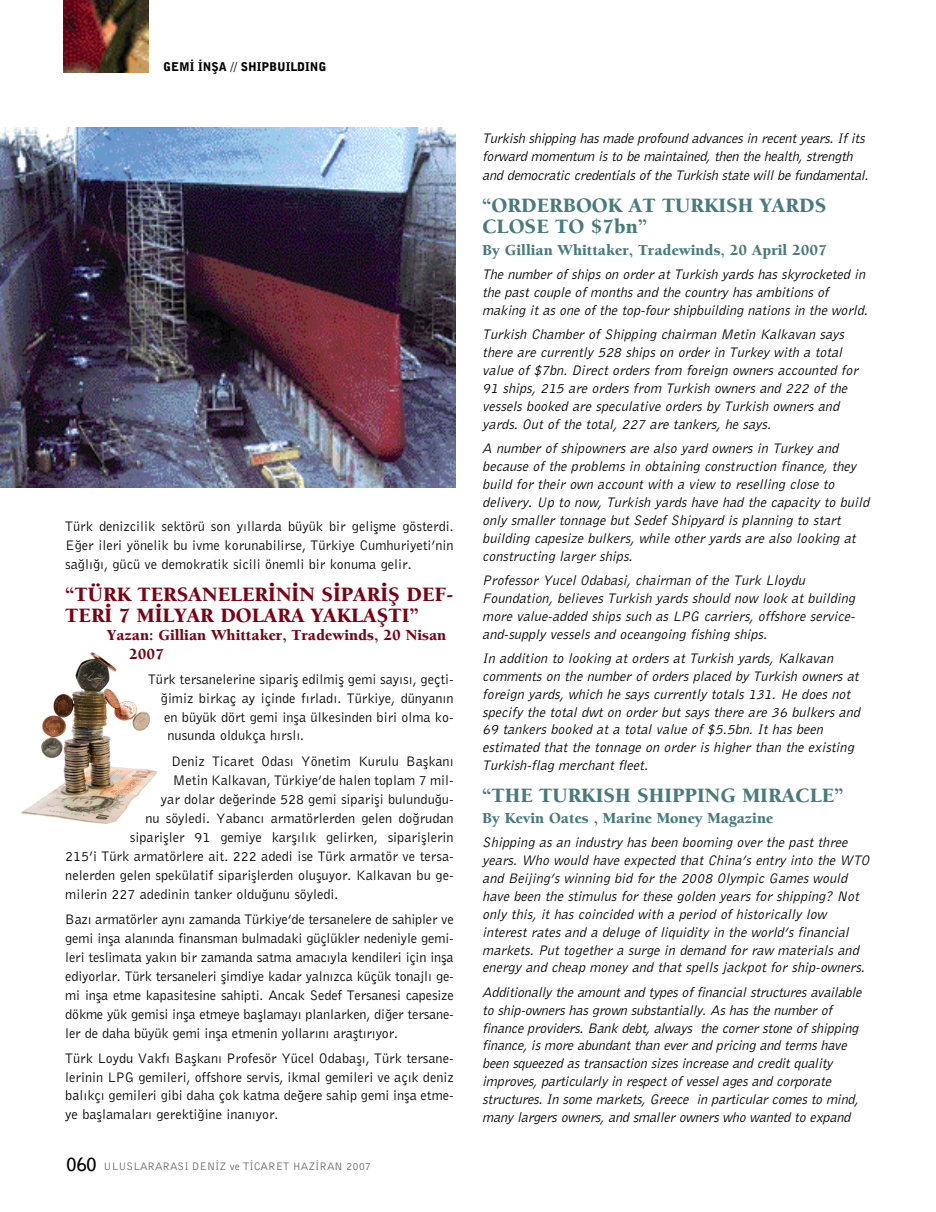
<style>
.page{position:relative;width:936px;height:1212px;background:#fff}
.page>*{position:absolute;margin:0;border:0;box-sizing:border-box;transform-origin:0 0}
.t1{font:21px/21.5px "Berkeley T Black";color:#487b7b}
.t2{font:21px/21px "Berkeley T Black";color:#7e0013}
.t3{font:15.75px "Berkeley T Black";color:#487b7b}
.t4{font:15.75px/18.8px "Berkeley T Black";color:#7e0013}
.t5{font:14.25px/17.9px "Bell Gothic BT Elek Italic Ti";color:#000}
.t6{font:14.25px/19px "Bell Gothic BT Roman Ti";color:#000;text-align:justify}
.t7{font:14.25px/18.5px "Bell Gothic BT Elek Italic Ti";letter-spacing:-.02em;color:#000}
.t8{font:12px "Bell Gothic BT Black Ti";color:#000}
.t9{font:11.25px "Bell Gothic BT Roman Ti";color:#666}
.s1{font-family:"Bell Gothic BT Bold Ti";font-size:18px;color:#000}
</style>
<div class="page">
<img style="left:64px;top:0;width:85px;height:72px">
<img style="left:0;top:128px;width:455px;height:360px">
<img style="left:21px;top:652px;width:136px;height:172px">
<p class="t8" style="left:163px;top:59px;width:165px">GEM‹ ‹NfiA // SHIPBUILDING</p>
<p class="t6" style="left:65px;top:517px;width:390px">Türk denizcilik sektörü son y›llarda büyük bir geliflme gösterdi.<br>E¤er ileri yönelik bu ivme korunabilirse, Türkiye Cumhuriyeti’nin sa¤l›¤›, gücü ve demokratik sicili önemli bir konuma gelir.</p>
<h1 class="t2" style="left:65px;top:582px;width:389px">“TÜRK TERSANELER‹N‹N S‹PAR‹fi DEF-<br>TER‹ 7 M‹LYAR DOLARA YAKLAfiTI”</h1>
<p class="t4" style="left:129px;top:625px;width:319px;text-indent:-22px">Yazan: Gillian Whittaker, Tradewinds, 20 Nisan<br>2007</p>
<p class="t6" style="left:148px;top:669px;width:307px">Türk tersanelerine siparifl edilmifl gemi say›s›, geçti-</p>
<p class="t6" style="left:161px;top:688px;width:294px">¤imiz birkaç ay içinde f›rlad›. Türkiye, dünyan›n</p>
<p class="t6" style="left:164px;top:707px;width:291px">en büyük dört gemi infla ülkesinden biri olma ko-</p>
<p class="t6" style="left:167px;top:726px;width:138px">nusunda oldukça h›rsl›.</p>
<p class="t6" style="left:172px;top:751px;width:283px">Deniz Ticaret Odas› Yönetim Kurulu Baflkan›</p>
<p class="t6" style="left:173px;top:770px;width:282px">Metin Kalkavan, Türkiye’de halen toplam 7 mil-</p>
<p class="t6" style="left:161px;top:789px;width:294px">yar dolar de¤erinde 528 gemi siparifli bulundu¤u-</p>
<p class="t6" style="left:145px;top:808px;width:310px">nu söyledi. Yabanc› armatörlerden gelen do¤rudan</p>
<p class="t6" style="left:130px;top:827px;width:325px">siparifller 91 gemiye karfl›l›k gelirken, siparifllerin</p>
<p class="t6" style="left:65px;top:846px;width:390px">215’i Türk armatörlere ait. 222 adedi ise Türk armatör ve tersa-</p>
<p class="t6" style="left:65px;top:865px;width:390px">nelerden gelen spekülatif siparifllerden olufluyor. Kalkavan bu ge-</p>
<p class="t6" style="left:65px;top:884px;width:275px">milerin 227 adedinin tanker oldu¤unu söyledi.</p>
<p class="t6" style="left:65px;top:909px;width:390px">Baz› armatörler ayn› zamanda Türkiye’de tersanelere de sahipler ve gemi infla alan›nda finansman bulmadaki güçlükler nedeniyle gemi&shy;leri teslimata yak›n bir zamanda satma amac›yla kendileri için infla ediyorlar. Türk tersaneleri flimdiye kadar yaln›zca küçük tonajl› ge&shy;mi infla etme kapasitesine sahipti. Ancak Sedef Tersanesi capesize dökme yük gemisi infla etmeye bafllamay› planlarken, di¤er tersane&shy;ler de daha büyük gemi infla etmenin yollar›n› araflt›r›yor.</p>
<p class="t6" style="left:65px;top:1048px;width:390px">Türk Loydu Vakf› Baflkan› Profesör Yücel Odabafl›, Türk tersane&shy;lerinin LPG gemileri, offshore servis, ikmal gemileri ve aç›k deniz bal›kç› gemileri gibi daha çok katma de¤ere sahip gemi infla etme&shy;ye bafllamalar› gerekti¤ine inan›yor.</p>
<p class="t9" style="left:67px;top:1159px;width:306px"><span class="s1">060</span> ULUSLARARASI DEN‹Z ve T‹CARET HAZ‹RAN 2007</p>
<p class="t7" style="left:482px;top:128px;width:388px">Turkish shipping has made profound advances in recent years. If its forward momentum is to be maintained, then the health, strength and democratic credentials of the Turkish state will be fundamental.</p>
<h1 class="t1" style="left:482px;top:193px;width:345px">“ORDERBOOK AT TURKISH YARDS<br>CLOSE TO $7bn”</h1>
<p class="t3" style="left:482px;top:238px;width:346px">By Gillian Whittaker, Tradewinds, 20 April 2007</p>
<p class="t5" style="left:482px;top:265px;width:387px">The number of ships on order at Turkish yards has skyrocketed in the past couple of months and the country has ambitions of making it as one of the top-four shipbuilding nations in the world.</p>
<p class="t5" style="left:482px;top:325px;width:377px">Turkish Chamber of Shipping chairman Metin Kalkavan says there are currently 528 ships on order in Turkey with a total value of $7bn. Direct orders from foreign owners accounted for 91 ships, 215 are orders from Turkish owners and 222 of the vessels booked are speculative orders by Turkish owners and yards. Out of the total, 227 are tankers, he says.</p>
<p class="t5" style="left:482px;top:439px;width:388px">A number of shipowners are also yard owners in Turkey and because of the problems in obtaining construction finance, they build for their own account with a view to reselling close to delivery. Up to now, Turkish yards have had the capacity to build only smaller tonnage but Sedef Shipyard is planning to start building capesize bulkers, while other yards are also looking at constructing larger ships.</p>
<p class="t5" style="left:482px;top:571px;width:374px">Professor Yucel Odabasi, chairman of the Turk Lloydu Foundation, believes Turkish yards should now look at building more value-added ships such as LPG carriers, offshore service&shy;and-supply vessels and oceangoing fishing ships.</p>
<p class="t5" style="left:482px;top:649px;width:379px">In addition to looking at orders at Turkish yards, Kalkavan comments on the number of orders placed by Turkish owners at foreign yards, which he says currently totals 131. He does not specify the total dwt on order but says there are 36 bulkers and 69 tankers booked at a total value of $5.5bn. It has been estimated that the tonnage on order is higher than the existing Turkish-flag merchant fleet.</p>
<h1 class="t1" style="left:482px;top:783px;width:363px">“THE TURKISH SHIPPING MIRACLE”</h1>
<p class="t3" style="left:482px;top:806px;width:292px">By Kevin Oates , Marine Money Magazine</p>
<p class="t5" style="left:482px;top:833px;width:389px">Shipping as an industry has been booming over the past three years. Who would have expected that China’s entry into the WTO and Beijing’s winning bid for the 2008 Olympic Games would have been the stimulus for these golden years for shipping? Not only this, it has coincided with a period of historically low interest rates and a deluge of liquidity in the world’s financial markets. Put together a surge in demand for raw materials and energy and cheap money and that spells jackpot for ship-owners.</p>
<p class="t5" style="left:482px;top:983px;width:381px">Additionally the amount and types of financial structures available to ship-owners has grown substantially. As has the number of finance providers. Bank debt, always the corner stone of shipping finance, is more abundant than ever and pricing and terms have been squeezed as transaction sizes increase and credit quality improves, particularly in respect of vessel ages and corporate structures. In some markets, Greece in particular comes to mind, many largers owners, and smaller owners who wanted to expand</p>
</div>
